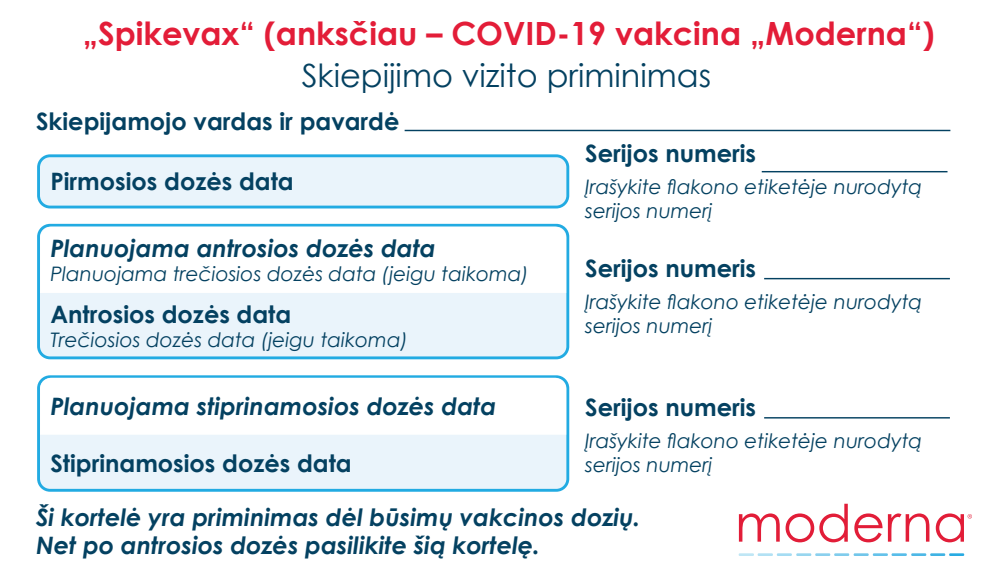
<style>
.page{position:relative;width:1008px;height:576px;background:#fff}
.page>*{position:absolute;margin:0;border:0;box-sizing:border-box;transform-origin:0 0}
.t1{font:700 32px "Century Gothic";color:#e31d38}
.t2{font:32px "Century Gothic";color:#044161}
.t3{font:italic 700 24px/28px "Century Gothic";color:#044161}
.t4{font:700 24px "Century Gothic";color:#044161}
.t5{font:italic 20px/24px "Century Gothic";color:#044161}
</style>
<div class="page">
<div style="left:39px;top:225px;width:529px;height:133px;background:#eaf4fb;border-radius:12px"></div>
<div style="left:37px;top:224px;width:532px;height:135px;border:3px solid #22abe2;border-radius:12px"></div>
<div style="left:39px;top:377px;width:529px;height:113px;background:#eaf4fb;border-radius:12px"></div>
<div style="left:37px;top:375px;width:532px;height:117px;border:3px solid #22abe2;border-radius:12px"></div>
<div style="left:40px;top:227px;width:526px;height:66px;background:#fff"></div>
<div style="left:40px;top:378px;width:526px;height:57px;background:#fff"></div>
<div style="left:39px;top:156px;width:529px;height:51px;background:#eaf4fb;border-radius:12px"></div>
<div style="left:37px;top:154px;width:532px;height:54px;border:3px solid #22abe2;border-radius:12px"></div>
<hr style="left:405px;top:130px;width:545px;height:1px;background:#044161">
<svg style="left:911px;top:553px;width:53px;height:3px"></svg>
<hr style="left:892px;top:553px;width:15px;height:3px;background:#58bde9">
<hr style="left:873px;top:553px;width:15px;height:3px;background:#65c2ea">
<hr style="left:854px;top:553px;width:15px;height:3px;background:#72c6ea">
<svg style="left:739px;top:553px;width:110px;height:3px"></svg>
<svg style="left:739px;top:513px;width:41px;height:29px"></svg>
<svg style="left:786px;top:504px;width:62px;height:38px"></svg>
<svg style="left:854px;top:513px;width:75px;height:29px"></svg>
<svg style="left:936px;top:513px;width:36px;height:29px"></svg>
<hr style="left:762px;top:171px;width:186px;height:1px;background:#044161">
<hr style="left:764px;top:278px;width:186px;height:1px;background:#044161">
<hr style="left:764px;top:417px;width:186px;height:2px;background:#044161">
<p class="t1" style="left:83px;top:10px;width:853px">„Spikevax“ (anksčiau – COVID-19 vakcina „Moderna“)</p>
<p class="t2" style="left:302px;top:53px;width:411px">Skiepijimo vizito priminimas</p>
<p class="t4" style="left:36px;top:103px;width:365px">Skiepijamojo vardas ir pavardė</p>
<p class="t4" style="left:585px;top:136px;width:172px">Serijos numeris</p>
<p class="t5" style="left:585px;top:175px;width:338px">Įrašykite flakono etiketėje nurodytą serijos numerį</p>
<p class="t4" style="left:50px;top:164px;width:245px">Pirmosios dozės data</p>
<p class="t3" style="left:50px;top:233px;width:387px">Planuojama antrosios dozės data</p>
<p class="t5" style="left:50px;top:261px;width:480px">Planuojama trečiosios dozės data (jeigu taikoma)</p>
<p class="t4" style="left:50px;top:296px;width:242px">Antrosios dozės data</p>
<p class="t5" style="left:50px;top:328px;width:359px">Trečiosios dozės data (jeigu taikoma)</p>
<p class="t3" style="left:50px;top:391px;width:447px">Planuojama stiprinamosios dozės data</p>
<p class="t4" style="left:50px;top:445px;width:303px">Stiprinamosios dozės data</p>
<p class="t4" style="left:585px;top:250px;width:172px">Serijos numeris</p>
<p class="t5" style="left:585px;top:289px;width:338px">Įrašykite flakono etiketėje nurodytą serijos numerį</p>
<p class="t4" style="left:585px;top:389px;width:172px">Serijos numeris</p>
<p class="t5" style="left:585px;top:428px;width:338px">Įrašykite flakono etiketėje nurodytą serijos numerį</p>
<p class="t3" style="left:36px;top:502px;width:606px">Ši kortelė yra priminimas dėl būsimų vakcinos dozių.<br>Net po antrosios dozės pasilikite šią kortelę.</p>
</div>
